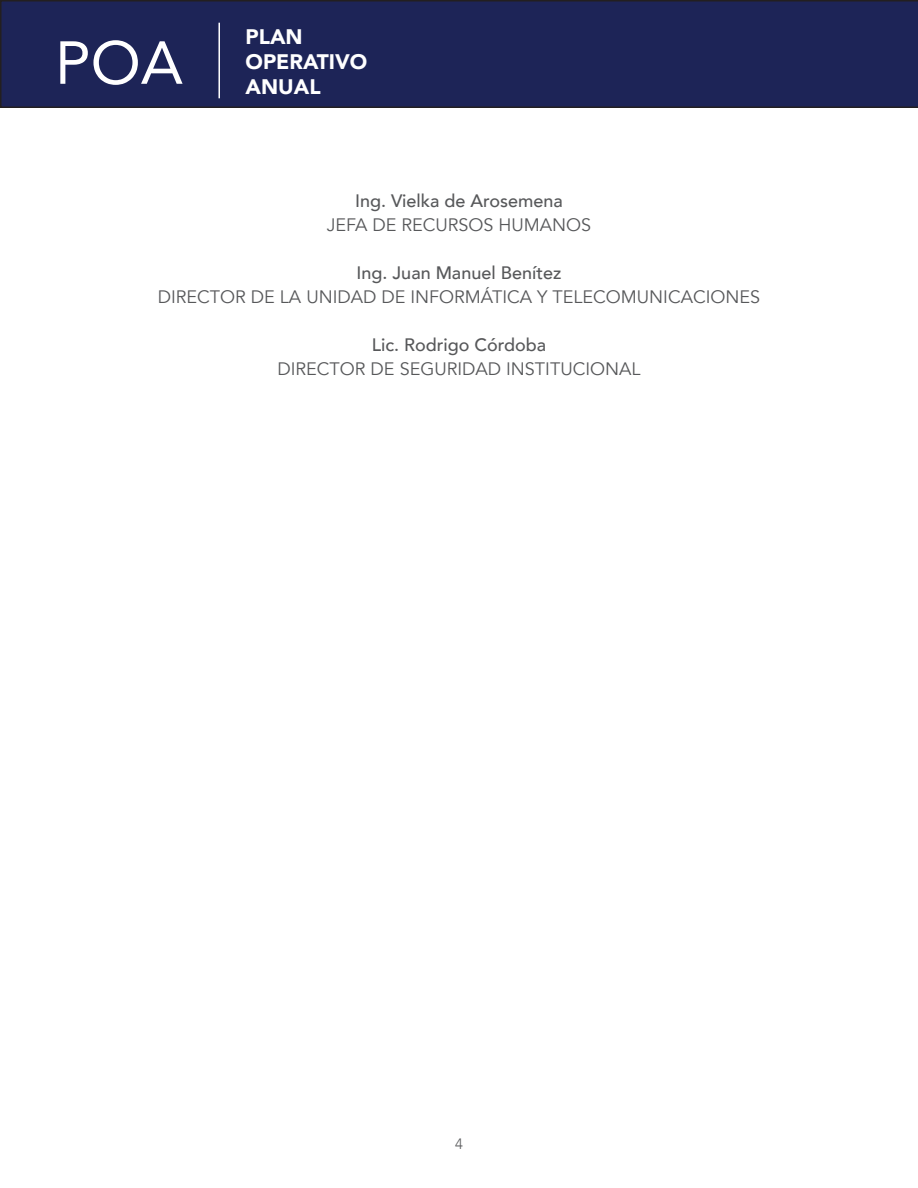
<style>
.page{position:relative;width:918px;height:1188px;background:#fff}
.page>*{position:absolute;margin:0;border:0;box-sizing:border-box;transform-origin:0 0}
.t1{font:60px "Avenir";color:#fff}
.t2{font:900 21px/25.2px "Avenir";color:#fff}
.t3{font:18px "Avenir";color:#57585a}
.t4{font:500 18px "Avenir";color:#57585a}
.t5{font:300 15px "Avenir";color:#57585a}
</style>
<div class="page">
<div style="left:0;top:0;width:918px;height:108px;background:#1d2457"></div>
<hr style="left:218px;top:23px;width:2px;height:75px;background:#fff">
<h1 class="t1" style="left:55px;top:15px;width:129px">POA</h1>
<p class="t2" style="left:246px;top:23px;width:123px">PLAN<br>OPERATIVO</p>
<p class="t2" style="left:246px;top:74px;width:77px">ANUAL</p>
<p class="t4" style="left:355px;top:185px;width:209px">Ing. Vielka de Arosemena</p>
<p class="t3" style="left:327px;top:214px;width:266px">JEFA DE RECURSOS HUMANOS</p>
<p class="t4" style="left:357px;top:257px;width:206px">Ing. Juan Manuel Benítez</p>
<p class="t3" style="left:158px;top:286px;width:604px">DIRECTOR DE LA UNIDAD DE INFORMÁTICA Y TELECOMUNICACIONES</p>
<p class="t4" style="left:372px;top:329px;width:176px">Lic. Rodrigo Córdoba</p>
<p class="t3" style="left:278px;top:358px;width:364px">DIRECTOR DE SEGURIDAD INSTITUCIONAL</p>
<p class="t5" style="left:455px;top:1135px;width:9px">4</p>
</div>
